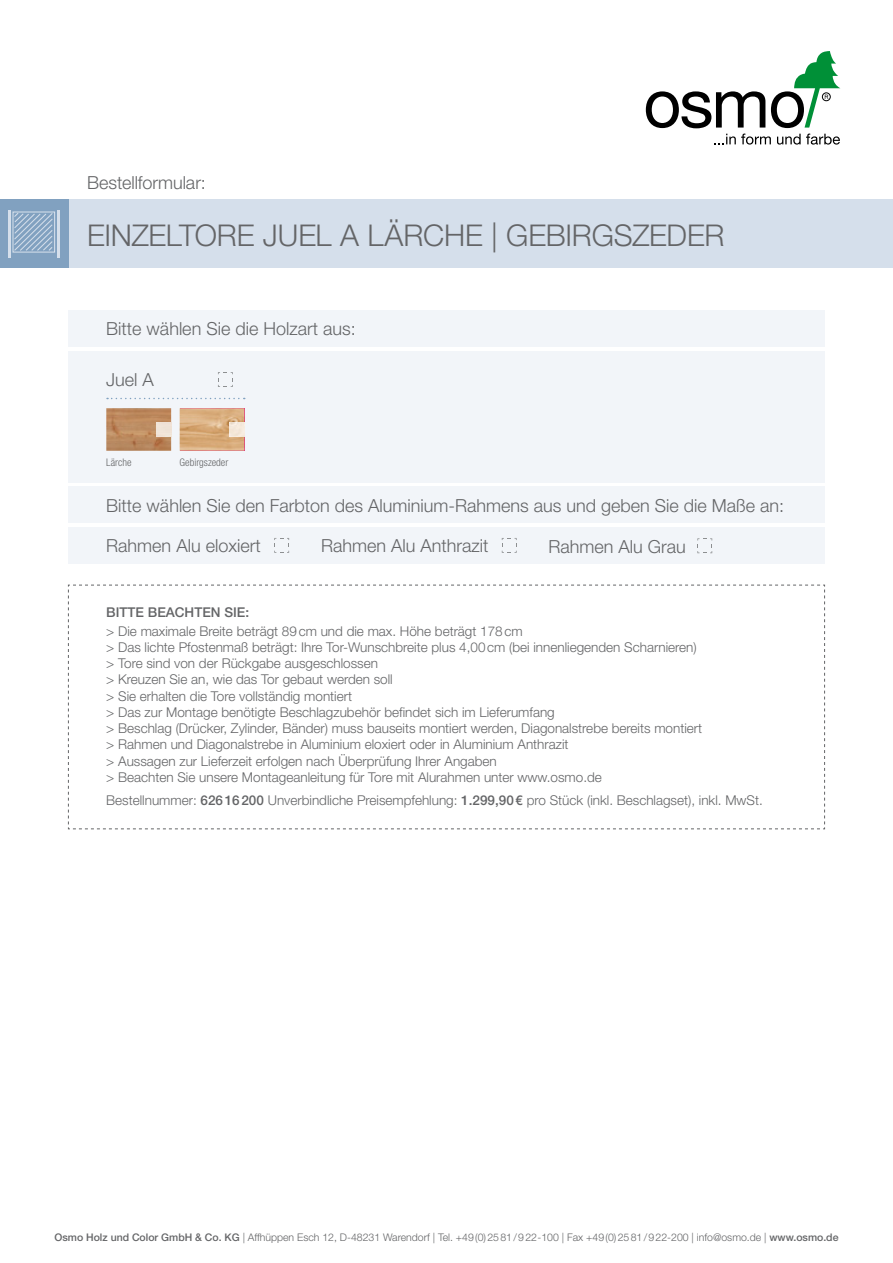
<style>
.page{position:relative;width:893px;height:1263px;background:#fff}
.page>*{position:absolute;margin:0;border:0;box-sizing:border-box;transform-origin:0 0}
.t1{font:300 30px "Helvetica Neue";letter-spacing:-.01em;color:#646567}
.t2{font:300 18px "Helvetica Neue";color:#646567}
.t3{font:300 13.5px/16.2px "Helvetica Neue";color:#646567}
.t4{font:500 13.5px "Helvetica Neue";color:#646567}
.t5{font:300 10.5px "Helvetica Neue";color:#646567}
.t6{font:300 condensed 10.5px "Helvetica Neue";color:#646567}
.s1{font-weight:500}
</style>
<div class="page">
<svg style="left:714px;top:134px;width:57px;height:11px"></svg>
<svg style="left:777px;top:134px;width:63px;height:11px"></svg>
<svg style="left:771px;top:51px;width:69px;height:77px"></svg>
<svg style="left:646px;top:91px;width:119px;height:37px"></svg>
<div style="left:68px;top:200px;width:825px;height:68px;background:#d5dfeb"></div>
<div style="left:0;top:200px;width:68px;height:68px;background:#81a1c0"></div>
<div style="left:12px;top:211px;width:43px;height:42px;border:1px solid #d5dfeb"></div>
<hr style="left:8px;top:210px;width:3px;height:48px;background:#d5dfeb">
<hr style="left:57px;top:210px;width:3px;height:48px;background:#d5dfeb">
<svg style="left:13px;top:212px;width:41px;height:40px"></svg>
<div style="left:68px;top:487px;width:757px;height:36px;background:#f2f5f9"></div>
<svg style="left:68px;top:584px;width:757px;height:246px"></svg>
<div style="left:68px;top:310px;width:757px;height:37px;background:#f2f5f9"></div>
<div style="left:68px;top:351px;width:757px;height:132px;background:#f2f5f9"></div>
<svg style="left:107px;top:398px;width:138px;height:1px"></svg>
<img style="left:106px;top:408px;width:65px;height:43px">
<img style="left:180px;top:408px;width:64px;height:43px">
<img style="left:156px;top:422px;width:15px;height:15px">
<svg style="left:218px;top:372px;width:15px;height:15px"></svg>
<img style="left:230px;top:422px;width:14px;height:15px">
<div style="left:68px;top:527px;width:757px;height:36px;background:#f2f5f9"></div>
<svg style="left:274px;top:538px;width:15px;height:15px"></svg>
<svg style="left:502px;top:538px;width:15px;height:15px"></svg>
<svg style="left:697px;top:538px;width:15px;height:15px"></svg>
<h2 class="t2" style="left:87px;top:171px;width:120px">Bestellformular:</h2>
<h1 class="t1" style="left:87px;top:217px;width:639px">EINZELTORE JUEL A LÄRCHE | GEBIRGSZEDER</h1>
<h2 class="t2" style="left:106px;top:318px;width:251px">Bitte wählen Sie die Holzart aus:</h2>
<h2 class="t2" style="left:106px;top:369px;width:49px">Juel A</h2>
<p class="t6" style="left:106px;top:456px;width:27px">Lärche</p>
<p class="t6" style="left:180px;top:456px;width:50px">Gebirgszeder</p>
<h2 class="t2" style="left:106px;top:494px;width:679px">Bitte wählen Sie den Farbton des Aluminium-Rahmens aus und geben Sie die Maße an:</h2>
<h2 class="t2" style="left:106px;top:535px;width:156px">Rahmen Alu eloxiert</h2>
<h2 class="t2" style="left:321px;top:535px;width:169px">Rahmen Alu Anthrazit</h2>
<h2 class="t2" style="left:549px;top:535px;width:139px">Rahmen Alu Grau</h2>
<p class="t4" style="left:106px;top:604px;width:144px">BITTE BEACHTEN SIE:</p>
<p class="t3" style="left:106px;top:623px;width:597px">&gt; Die maximale Breite beträgt 89 cm und die max. Höhe beträgt 178 cm<br>&gt; Das lichte Pfostenmaß beträgt: Ihre Tor-Wunschbreite plus 4,00 cm (bei innenliegenden Scharnieren) &gt; Tore sind von der Rückgabe ausgeschlossen<br>&gt; Kreuzen Sie an, wie das Tor gebaut werden soll<br>&gt; Sie erhalten die Tore vollständig montiert<br>&gt; Das zur Montage benötigte Beschlagzubehör befindet sich im Lieferumfang<br>&gt; Beschlag (Drücker, Zylinder, Bänder) muss bauseits montiert werden, Diagonalstrebe bereits montiert &gt; Rahmen und Diagonalstrebe in Aluminium eloxiert oder in Aluminium Anthrazit<br>&gt; Aussagen zur Lieferzeit erfolgen nach Überprüfung Ihrer Angaben<br>&gt; Beachten Sie unsere Montageanleitung für Tore mit Alurahmen unter www.osmo.de</p>
<p class="t3" style="left:106px;top:792px;width:658px">Bestellnummer: <span class="s1">626 16 200</span> Unverbindliche Preisempfehlung: <span class="s1">1.299,90 €</span> pro Stück (inkl. Beschlagset), inkl. MwSt.</p>
<p class="t5" style="left:54px;top:1231px;width:786px"><span class="s1">Osmo Holz und Color GmbH &amp; Co. KG</span> | Affhüppen Esch 12, D-48231 Warendorf | Tel. +49 (0) 25 81 / 9 22-100 | Fax +49 (0) 25 81 / 9 22-200 | info@osmo.de | <span class="s1">www.osmo.de</span></p>
</div>
